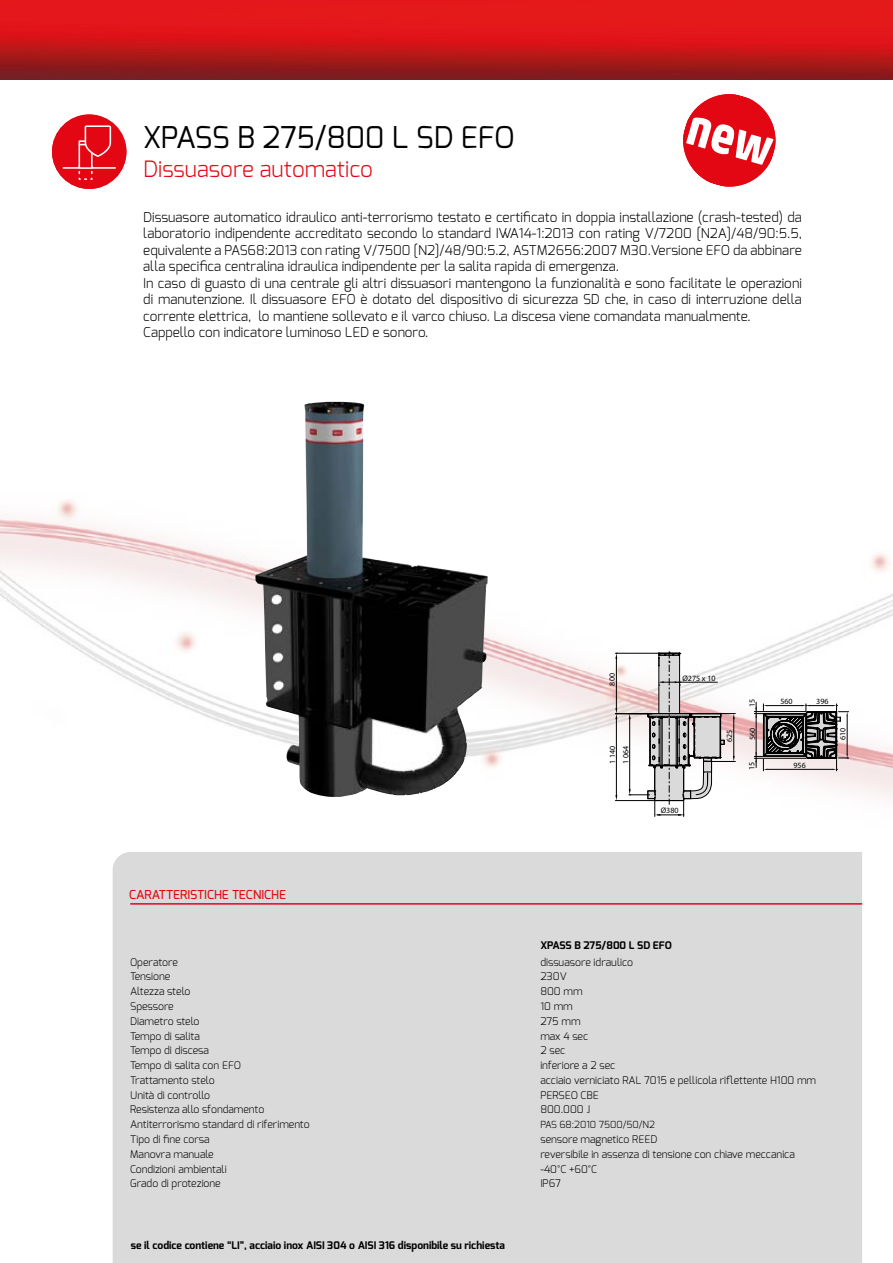
<style>
.page{position:relative;width:893px;height:1263px;background:#fff}
.page>*{position:absolute;margin:0;border:0;box-sizing:border-box;transform-origin:0 0}
.t1{font:30px "Exo";color:#000}
.t2{font:300 22.5px "Exo";color:#e30613}
.t3{font:300 13.5px/16.5px "Exo";color:#000}
.t4{font:500 12.3px "Exo";color:#e30613}
.t5{font:300 10.5px "Exo";color:#000}
.t6{font:700 10.5px "Exo";color:#000}
.t7{font:300 9.75px "Exo";color:#000}
.t8{font:7.95px/13px "Myriad Pro";color:#000}
</style>
<div class="page">
<img style="left:0;top:401px;width:893px;height:622px">
<div style="left:52px;top:114px;width:74px;height:75px;background:#e30613;border-radius:50%"></div>
<hr style="left:63px;top:167px;width:52px;height:2px;background:#fff">
<svg style="left:78px;top:164px;width:15px;height:16px"></svg>
<div style="left:79px;top:141px;width:13px;height:27px;background:#e30613"></div>
<div style="left:79px;top:140px;width:14px;height:29px;border:2px solid #fff"></div>
<svg style="left:79px;top:125px;width:33px;height:33px"></svg>
<img style="left:0;top:0;width:893px;height:80px">
<div style="left:113px;top:852px;width:749px;height:411px;background:#dadada"></div>
<hr style="left:130px;top:903px;width:732px;height:2px;background:#e30613">
<svg style="left:683px;top:94px;width:93px;height:93px"></svg>
<hr style="left:615px;top:800px;width:41px;height:1px;background:#000">
<hr style="left:616px;top:718px;width:1px;height:78px;background:#000">
<hr style="left:615px;top:713px;width:37px;height:1px;background:#000">
<hr style="left:615px;top:653px;width:44px;height:1px;background:#000">
<hr style="left:616px;top:657px;width:1px;height:53px;background:#000">
<hr style="left:756px;top:702px;width:1px;height:65px;background:#000">
<svg style="left:615px;top:708px;width:2px;height:11px"></svg>
<svg style="left:629px;top:651px;width:106px;height:165px"></svg>
<svg style="left:754px;top:704px;width:95px;height:67px"></svg>
<img style="left:255px;top:402px;width:233px;height:395px">
<h1 class="t1" style="left:143px;top:118px;width:373px">XPASS B 275/800 L SD EFO</h1>
<h2 class="t2" style="left:143px;top:155px;width:231px">Dissuasore automatico</h2>
<p class="t3" style="left:143px;top:208px;width:660px">Dissuasore automatico idraulico anti-terrorismo testato e certificato in doppia installazione (crash-tested) da laboratorio indipendente accreditato secondo lo standard IWA14-1:2013 con rating V/7200 [N2A]/48/90:5.5, equivalente a PAS68:2013 con rating V/7500 [N2]/48/90:5.2, ASTM2656:2007 M30.Versione EFO da abbinare alla specifica centralina idraulica indipendente per la salita rapida di emergenza.<br>In caso di guasto di una centrale gli altri dissuasori mantengono la funzionalità e sono facilitate le operazioni di manutenzione. Il dissuasore EFO è dotato del dispositivo di sicurezza SD che, in caso di interruzione della corrente elettrica, lo mantiene sollevato e il varco chiuso. La discesa viene comandata manualmente.<br>Cappello con indicatore luminoso LED e sonoro.</p>
<p class="t4" style="left:129px;top:886px;width:159px">CARATTERISTICHE TECNICHE</p>
<p class="t8" style="left:606px;top:685px;width:14px;rotate:-90deg">800</p>
<p class="t8" style="left:606px;top:764px;width:20px;rotate:-90deg">1 140<br>1 064</p>
<p class="t8" style="left:682px;top:671px;width:35px">Ø275 x 10</p>
<p class="t8" style="left:723px;top:742px;width:14px;rotate:-90deg">625</p>
<p class="t8" style="left:661px;top:804px;width:19px">Ø380</p>
<p class="t8" style="left:745px;top:707px;width:10px;rotate:-90deg">15</p>
<p class="t8" style="left:780px;top:695px;width:14px">560</p>
<p class="t8" style="left:816px;top:695px;width:14px">396</p>
<p class="t8" style="left:746px;top:740px;width:14px;rotate:-90deg">560</p>
<p class="t8" style="left:836px;top:740px;width:14px;rotate:-90deg">610</p>
<p class="t8" style="left:745px;top:770px;width:10px;rotate:-90deg">15</p>
<p class="t8" style="left:793px;top:759px;width:14px">956</p>
<p class="t6" style="left:540px;top:938px;width:133px">XPASS B 275/800 L SD EFO</p>
<p class="t5" style="left:130px;top:955px;width:49px">Operatore</p>
<p class="t5" style="left:540px;top:955px;width:94px">dissuasore idraulico</p>
<p class="t5" style="left:130px;top:970px;width:41px">Tensione</p>
<p class="t5" style="left:540px;top:970px;width:28px">230V</p>
<p class="t5" style="left:130px;top:985px;width:62px">Altezza stelo</p>
<p class="t5" style="left:540px;top:985px;width:44px">800 mm</p>
<p class="t5" style="left:130px;top:999px;width:45px">Spessore</p>
<p class="t5" style="left:540px;top:999px;width:34px">10 mm</p>
<p class="t5" style="left:130px;top:1014px;width:71px">Diametro stelo</p>
<p class="t5" style="left:540px;top:1014px;width:42px">275 mm</p>
<p class="t5" style="left:130px;top:1029px;width:71px">Tempo di salita</p>
<p class="t5" style="left:540px;top:1029px;width:50px">max 4 sec</p>
<p class="t5" style="left:130px;top:1044px;width:80px">Tempo di discesa</p>
<p class="t5" style="left:540px;top:1044px;width:27px">2 sec</p>
<p class="t5" style="left:130px;top:1058px;width:112px">Tempo di salita con EFO</p>
<p class="t5" style="left:540px;top:1058px;width:77px">inferiore a 2 sec</p>
<p class="t5" style="left:130px;top:1073px;width:86px">Trattamento stelo</p>
<p class="t5" style="left:540px;top:1073px;width:277px">acciaio verniciato RAL 7015 e pellicola riflettente H100 mm</p>
<p class="t5" style="left:130px;top:1088px;width:81px">Unità di controllo</p>
<p class="t5" style="left:540px;top:1088px;width:60px">PERSEO CBE</p>
<p class="t5" style="left:130px;top:1103px;width:136px">Resistenza allo sfondamento</p>
<p class="t5" style="left:540px;top:1103px;width:51px">800.000 J</p>
<p class="t5" style="left:130px;top:1118px;width:181px">Antiterrorismo standard di riferimento</p>
<p class="t7" style="left:540px;top:1118px;width:116px">PAS 68:2010 7500/50/N2</p>
<p class="t5" style="left:130px;top:1132px;width:81px">Tipo di fine corsa</p>
<p class="t5" style="left:540px;top:1132px;width:118px">sensore magnetico REED</p>
<p class="t5" style="left:130px;top:1147px;width:85px">Manovra manuale</p>
<p class="t5" style="left:540px;top:1147px;width:256px">reversibile in assenza di tensione con chiave meccanica</p>
<p class="t5" style="left:130px;top:1162px;width:98px">Condizioni ambientali</p>
<p class="t5" style="left:540px;top:1162px;width:58px">-40°C +60°C</p>
<p class="t5" style="left:130px;top:1177px;width:92px">Grado di protezione</p>
<p class="t5" style="left:540px;top:1177px;width:22px">IP67</p>
<p class="t6" style="left:131px;top:1239px;width:376px">se il codice contiene “LI”, acciaio inox AISI 304 o AISI 316 disponibile su richiesta</p>
</div>
